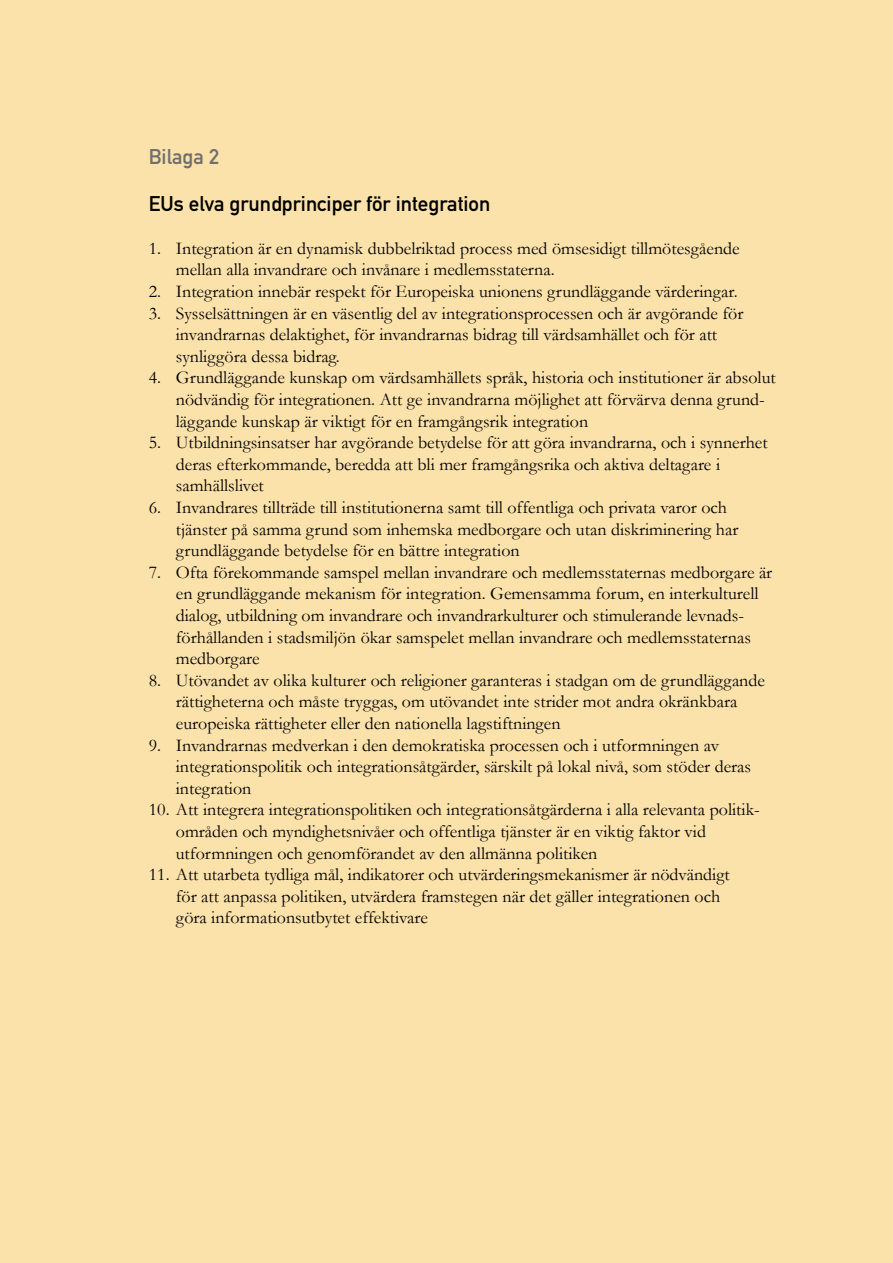
<style>
.page{position:relative;width:893px;height:1263px;background:#fbe1aa}
.page>*{position:absolute;margin:0;border:0;box-sizing:border-box;transform-origin:0 0}
.t1{font:21px "DIN Mittelschrift Std";color:#000}
.t2{font:21px "DIN Mittelschrift Std";color:#706f6f}
.t3{font:18px/21.6px "Garamond";color:#000}
</style>
<div class="page">
<p class="t2" style="left:149px;top:144px;width:72px">Bilaga 2</p>
<p class="t1" style="left:149px;top:191px;width:343px">EUs elva grundprinciper för integration</p>
<p class="t3" style="left:176px;top:237px;width:565px;text-indent:-27px">1. Integration är en dynamisk dubbelriktad process med ömsesidigt tillmötesgående mellan alla invandrare och invånare i medlemsstaterna.</p>
<p class="t3" style="left:149px;top:280px;width:590px">2. Integration innebär respekt för Europeiska unionens grundläggande värderingar.</p>
<p class="t3" style="left:176px;top:302px;width:569px;text-indent:-27px">3. Sysselsättningen är en väsentlig del av integrationsprocessen och är avgörande för invandrarnas delaktighet, för invandrarnas bidrag till värdsamhället och för att synliggöra dessa bidrag.</p>
<p class="t3" style="left:176px;top:366px;width:601px;text-indent:-27px">4. Grundläggande kunskap om värdsamhällets språk, historia och institutioner är absolut nödvändig för integrationen. Att ge invandrarna möjlighet att förvärva denna grund&shy;läggande kunskap är viktigt för en framgångsrik integration</p>
<p class="t3" style="left:176px;top:431px;width:593px;text-indent:-27px">5. Utbildningsinsatser har avgörande betydelse för att göra invandrarna, och i synnerhet deras efterkommande, beredda att bli mer framgångsrika och aktiva deltagare i samhällslivet</p>
<p class="t3" style="left:176px;top:496px;width:564px;text-indent:-27px">6. Invandrares tillträde till institutionerna samt till offentliga och privata varor och tjänster på samma grund som inhemska medborgare och utan diskriminering har grundläggande betydelse för en bättre integration</p>
<p class="t3" style="left:176px;top:561px;width:598px;text-indent:-27px">7. Ofta förekommande samspel mellan invandrare och medlemsstaternas medborgare är en grundläggande mekanism för integration. Gemensamma forum, en interkulturell dialog, utbildning om invandrare och invandrarkulturer och stimulerande levnads&shy;förhållanden i stadsmiljön ökar samspelet mellan invandrare och medlemsstaternas medborgare</p>
<p class="t3" style="left:176px;top:669px;width:591px;text-indent:-27px">8. Utövandet av olika kulturer och religioner garanteras i stadgan om de grundläggande rättigheterna och måste tryggas, om utövandet inte strider mot andra okränkbara europeiska rättigheter eller den nationella lagstiftningen</p>
<p class="t3" style="left:176px;top:734px;width:577px;text-indent:-27px">9. Invandrarnas medverkan i den demokratiska processen och i utformningen av integrationspolitik och integrationsåtgärder, särskilt på lokal nivå, som stöder deras integration</p>
<p class="t3" style="left:176px;top:798px;width:585px;text-indent:-27px">10. Att integrera integrationspolitiken och integrationsåtgärderna i alla relevanta politik&shy;områden och myndighetsnivåer och offentliga tjänster är en viktig faktor vid utformningen och genomförandet av den allmänna politiken</p>
<p class="t3" style="left:176px;top:863px;width:555px;text-indent:-27px">11. Att utarbeta tydliga mål, indikatorer och utvärderingsmekanismer är nödvändigt för att anpassa politiken, utvärdera framstegen när det gäller integrationen och göra informationsutbytet effektivare</p>
</div>
